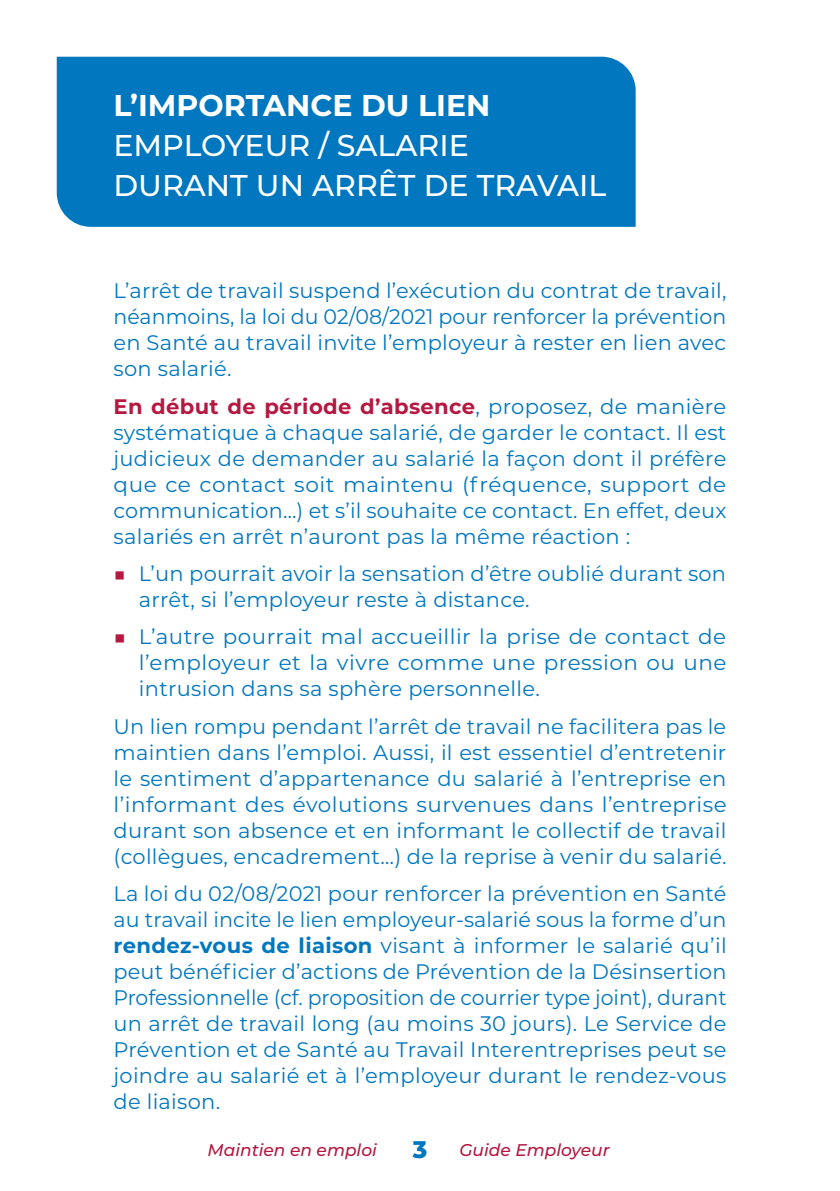
<style>
.page{position:relative;width:840px;height:1191px;background:#fff}
.page>*{position:absolute;margin:0;border:0;box-sizing:border-box;transform-origin:0 0}
.t1{font:500 30px/40px "Montserrat";color:#fff}
.t2{font:700 30px "Montserrat";color:#fff}
.t3{font:800 24px "Montserrat";color:#0077bf}
.t4{font:21px/26px "Montserrat";letter-spacing:.015em;color:#0077bf;text-align:justify}
.t5{font:italic 500 17px "Montserrat";color:#b51841}
.s1{font-weight:700;color:#b51841}
.s2{font-weight:700}
</style>
<div class="page">
<div style="left:57px;top:57px;width:578px;height:170px;background:#0077bf"></div>
<h1 class="t2" style="left:113px;top:84px;width:378px">L’IMPORTANCE DU LIEN</h1>
<h1 class="t1" style="left:113px;top:124px;width:494px">EMPLOYEUR / SALARIE<br>DURANT UN ARRÊT DE TRAVAIL</h1>
<p class="t4" style="left:113px;top:277px;width:614px">L’arrêt de travail suspend l’exécution du contrat de travail, néanmoins, la loi du 02/08/2021 pour renforcer la prévention en Santé au travail invite l’employeur à rester en lien avec son salarié.</p>
<p class="t4" style="left:113px;top:392px;width:614px"><span class="s1">En début de période d’absence</span>, proposez, de manière systématique à chaque salarié, de garder le contact. Il est judicieux de demander au salarié la façon dont il préfère que ce contact soit maintenu (fréquence, support de communication…) et s’il souhaite ce contact. En effet, deux salariés en arrêt n’auront pas la même réaction :</p>
<p class="t4" style="left:139px;top:560px;width:588px;text-indent:-25px"><span class="s1">■</span> L’un pourrait avoir la sensation d’être oublié durant son arrêt, si l’employeur reste à distance.</p>
<p class="t4" style="left:139px;top:623px;width:588px;text-indent:-25px"><span class="s1">■</span> L’autre pourrait mal accueillir la prise de contact de l’employeur et la vivre comme une pression ou une intrusion dans sa sphère personnelle.</p>
<p class="t4" style="left:113px;top:712px;width:614px">Un lien rompu pendant l’arrêt de travail ne facilitera pas le maintien dans l’emploi. Aussi, il est essentiel d’entretenir le sentiment d’appartenance du salarié à l’entreprise en l’informant des évolutions survenues dans l’entreprise durant son absence et en informant le collectif de travail (collègues, encadrement…) de la reprise à venir du salarié.</p>
<p class="t4" style="left:113px;top:880px;width:614px">La loi du 02/08/2021 pour renforcer la prévention en Santé au travail incite le lien employeur-salarié sous la forme d’un <span class="s2">rendez-vous de liaison</span> visant à informer le salarié qu’il peut bénéficier d’actions de Prévention de la Désinsertion Professionnelle (cf. proposition de courrier type joint), durant un arrêt de travail long (au moins 30 jours). Le Service de Prévention et de Santé au Travail Interentreprises peut se joindre au salarié et à l’employeur durant le rendez-vous de liaison.</p>
<p class="t3" style="left:412px;top:1131px;width:16px">3</p>
<p class="t5" style="left:207px;top:1138px;width:171px">Maintien en emploi</p>
<p class="t5" style="left:459px;top:1138px;width:152px">Guide Employeur</p>
</div>
